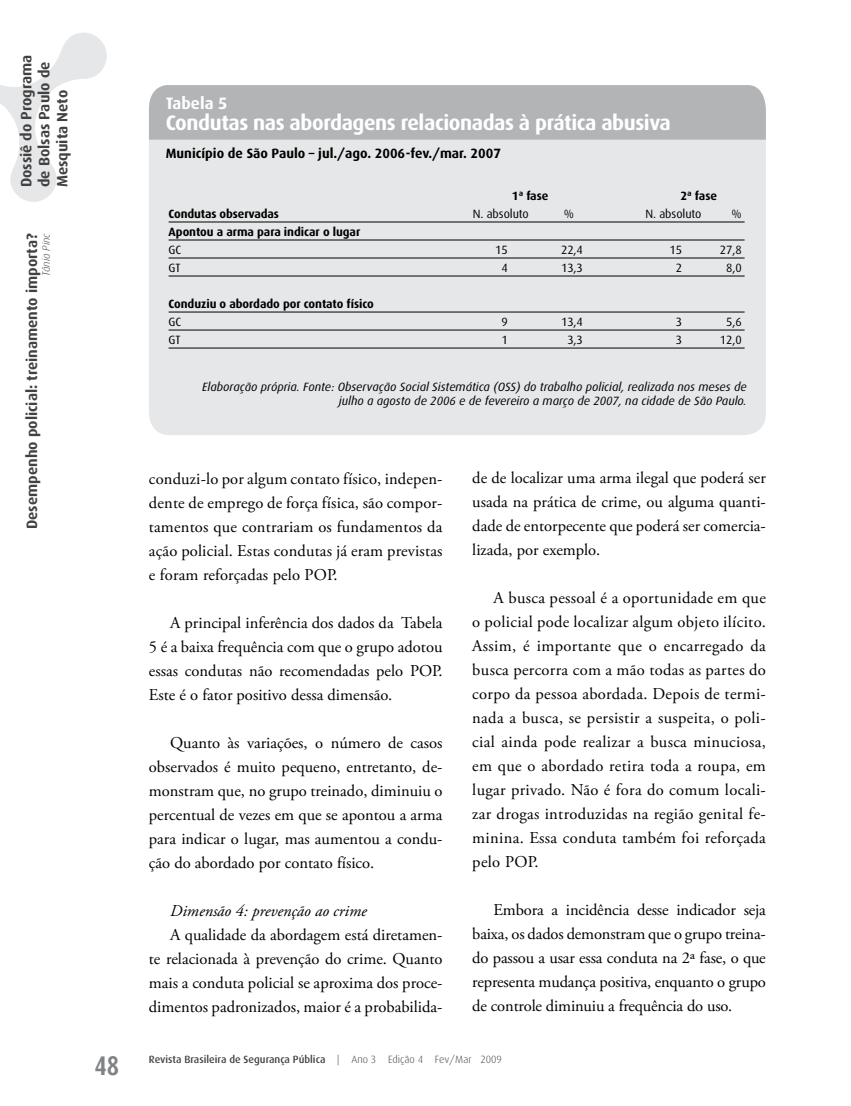
<style>
.page{position:relative;width:851px;height:1106px;background:#fff}
.page>*{position:absolute;margin:0;border:0;box-sizing:border-box;transform-origin:0 0}
.t1{font:700 27px "Dax Condensed";color:#808285}
.t2{font:700 21px "Dax";letter-spacing:-.02em;color:#fff}
.t3{font:16.5px/24px "Adobe Garamond Pro";color:#000;text-align:justify}
.t4{font:italic 16.5px "Adobe Garamond Pro";color:#000}
.t5{font:700 16.5px "Dax";color:#fff}
.t6{font:700 15px/18px "Dax";color:#414142}
.t7{font:700 13.5px "Dax";color:#000}
.t8{font:italic 12px/13.5px "Dax";color:#000;text-align:right}
.t9{font:700 12px "Dax";letter-spacing:-.005em;color:#000}
.t10{font:12px "Dax";letter-spacing:-.005em;color:#000}
.t11{font:500 10.5px "Dax";color:#414142}
.t12{font:italic 300 10.5px "Dax";color:#414142}
.s1{font-weight:300}
</style>
<div class="page">
<div style="left:149px;top:96px;width:616px;height:339px;background:#e6e7e8;border-radius:21px"></div>
<div style="left:149px;top:85px;width:616px;height:55px;background:#b2b4b6"></div>
<hr style="left:168px;top:222px;width:576px;height:1px;background:#000">
<hr style="left:168px;top:240px;width:576px;height:1px;background:#000">
<hr style="left:168px;top:258px;width:576px;height:1px;background:#000">
<hr style="left:168px;top:276px;width:576px;height:1px;background:#000">
<hr style="left:168px;top:312px;width:576px;height:1px;background:#000">
<hr style="left:168px;top:330px;width:576px;height:1px;background:#000">
<hr style="left:168px;top:348px;width:576px;height:1px;background:#000">
<svg style="left:0;top:32px;width:107px;height:170px"></svg>
<p class="t6" style="left:17px;top:187px;width:134px;rotate:-90deg">Dossiê do Programa de Bolsas Paulo de<br>Mesquita Neto</p>
<p class="t6" style="left:23px;top:529px;width:297px;rotate:-90deg">Desempenho policial: treinamento importa?</p>
<p class="t12" style="left:40px;top:276px;width:44px;rotate:-90deg">Tânia Pinc</p>
<p class="t5" style="left:166px;top:93px;width:63px">Tabela 5</p>
<p class="t2" style="left:166px;top:110px;width:506px">Condutas nas abordagens relacionadas à prática abusiva</p>
<p class="t7" style="left:166px;top:146px;width:336px">Município de São Paulo – jul./ago. 2006-fev./mar. 2007</p>
<p class="t9" style="left:512px;top:189px;width:38px">1ª fase</p>
<p class="t9" style="left:680px;top:189px;width:38px">2ª fase</p>
<p class="t9" style="left:168px;top:207px;width:112px">Condutas observadas</p>
<p class="t10" style="left:472px;top:207px;width:58px">N. absoluto</p>
<p class="t10" style="left:563px;top:207px;width:12px">%</p>
<p class="t10" style="left:645px;top:207px;width:58px">N. absoluto</p>
<p class="t10" style="left:731px;top:207px;width:12px">%</p>
<p class="t9" style="left:168px;top:225px;width:193px">Apontou a arma para indicar o lugar</p>
<p class="t10" style="left:168px;top:243px;width:14px">GC</p>
<p class="t10" style="left:495px;top:243px;width:14px">15</p>
<p class="t10" style="left:561px;top:243px;width:23px">22,4</p>
<p class="t10" style="left:669px;top:243px;width:14px">15</p>
<p class="t10" style="left:719px;top:243px;width:23px">27,8</p>
<p class="t10" style="left:168px;top:261px;width:13px">GT</p>
<p class="t10" style="left:501px;top:261px;width:8px">4</p>
<p class="t10" style="left:561px;top:261px;width:23px">13,3</p>
<p class="t10" style="left:675px;top:261px;width:8px">2</p>
<p class="t10" style="left:726px;top:261px;width:17px">8,0</p>
<p class="t9" style="left:168px;top:297px;width:207px">Conduziu o abordado por contato físico</p>
<p class="t10" style="left:168px;top:315px;width:14px">GC</p>
<p class="t10" style="left:501px;top:315px;width:8px">9</p>
<p class="t10" style="left:561px;top:315px;width:23px">13,4</p>
<p class="t10" style="left:675px;top:315px;width:8px">3</p>
<p class="t10" style="left:726px;top:315px;width:17px">5,6</p>
<p class="t10" style="left:168px;top:333px;width:13px">GT</p>
<p class="t10" style="left:501px;top:333px;width:8px">1</p>
<p class="t10" style="left:567px;top:333px;width:17px">3,3</p>
<p class="t10" style="left:675px;top:333px;width:8px">3</p>
<p class="t10" style="left:719px;top:333px;width:23px">12,0</p>
<p class="t8" style="left:202px;top:380px;width:546px">Elaboração própria. Fonte: Observação Social Sistemática (OSS) do trabalho policial, realizada nos meses de julho a agosto de 2006 e de fevereiro a março de 2007, na cidade de São Paulo.</p>
<p class="t3" style="left:149px;top:467px;width:295px">conduzi-lo por algum contato físico, indepen&shy;dente de emprego de força física, são compor&shy;tamentos que contrariam os fundamentos da ação policial. Estas condutas já eram previstas e foram reforçadas pelo POP.</p>
<p class="t3" style="left:149px;top:611px;width:295px;text-indent:21px">A principal inferência dos dados da Tabela 5 é a baixa frequência com que o grupo adotou essas condutas não recomendadas pelo POP.<br>Este é o fator positivo dessa dimensão.</p>
<p class="t3" style="left:149px;top:731px;width:295px;text-indent:21px">Quanto às variações, o número de casos observados é muito pequeno, entretanto, de&shy;monstram que, no grupo treinado, diminuiu o percentual de vezes em que se apontou a arma para indicar o lugar, mas aumentou a condu&shy;ção do abordado por contato físico.</p>
<p class="t4" style="left:170px;top:901px;width:198px">Dimensão 4: prevenção ao crime</p>
<p class="t3" style="left:149px;top:923px;width:295px;text-indent:21px">A qualidade da abordagem está diretamen&shy;te relacionada à prevenção do crime. Quanto mais a conduta policial se aproxima dos proce&shy;dimentos padronizados, maior é a probabilida-</p>
<p class="t3" style="left:472px;top:466px;width:295px">de de localizar uma arma ilegal que poderá ser usada na prática de crime, ou alguma quanti&shy;dade de entorpecente que poderá ser comercia&shy;lizada, por exemplo.</p>
<p class="t3" style="left:472px;top:586px;width:295px;text-indent:21px">A busca pessoal é a oportunidade em que o policial pode localizar algum objeto ilícito.<br>Assim, é importante que o encarregado da busca percorra com a mão todas as partes do corpo da pessoa abordada. Depois de termi&shy;nada a busca, se persistir a suspeita, o poli&shy;cial ainda pode realizar a busca minuciosa, em que o abordado retira toda a roupa, em lugar privado. Não é fora do comum locali&shy;zar drogas introduzidas na região genital fe&shy;minina. Essa conduta também foi reforçada pelo POP.</p>
<p class="t3" style="left:472px;top:898px;width:295px;text-indent:21px">Embora a incidência desse indicador seja baixa, os dados demonstram que o grupo treina&shy;do passou a usar essa conduta na 2ª fase, o que representa mudança positiva, enquanto o grupo de controle diminuiu a frequência do uso.</p>
<h1 class="t1" style="left:94px;top:1050px;width:26px">48</h1>
<p class="t11" style="left:149px;top:1054px;width:354px">Revista Brasileira de Segurança Pública <span class="s1">| Ano 3 Edição 4 Fev/Mar 2009</span></p>
</div>
